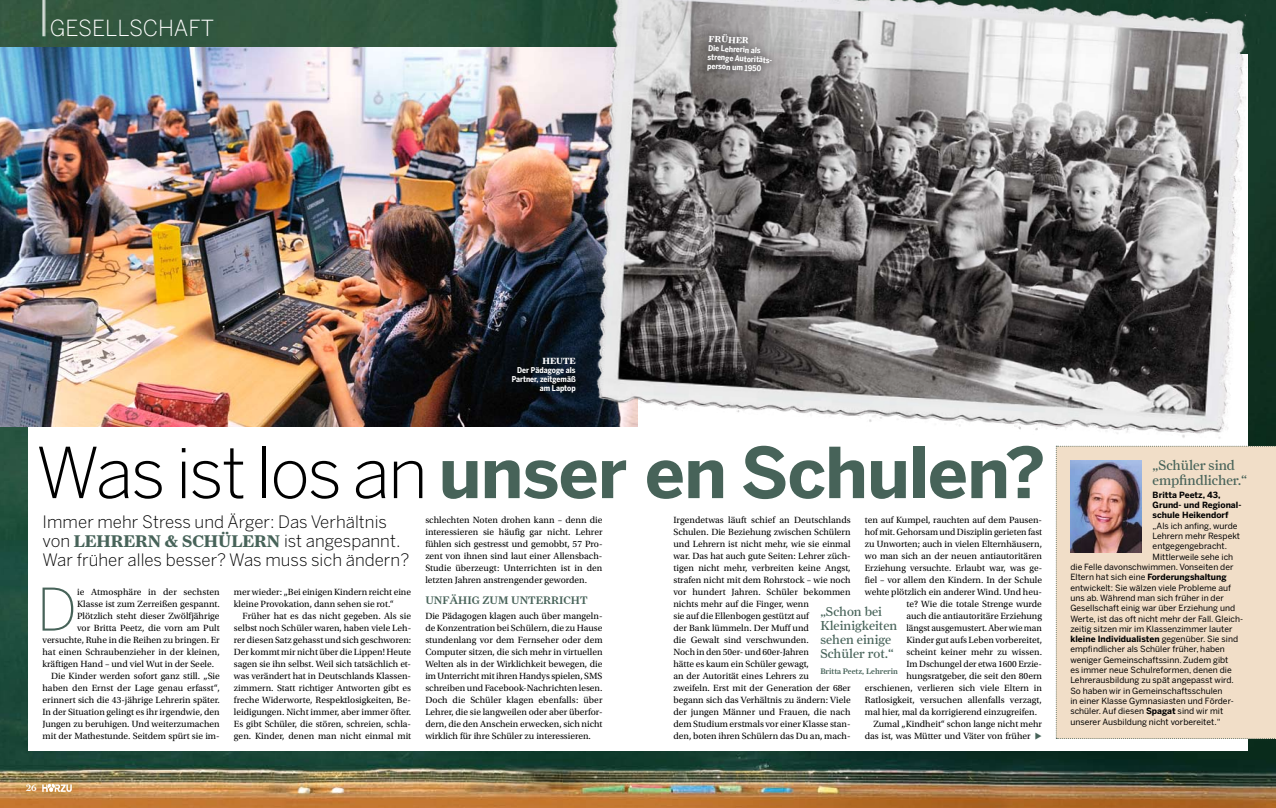
<style>
.page{position:relative;width:1276px;height:808px;background:#fff}
.page>*{position:absolute;margin:0;border:0;box-sizing:border-box;transform-origin:0 0}
.t1{font:700 69.5px "Benton Sans";letter-spacing:-.015em;color:#476359}
.t2{font:200 58.1px "Benton Sans";color:#476359}
.t3{font:300 22px "Benton Sans";letter-spacing:-.005em;color:#fff}
.t4{font:300 17px/19px "Benton Sans";color:#000}
.t5{font:14px/15px "Farnham Display";letter-spacing:-.005em;color:#476359}
.t6{font:13px/14px "Farnham Display";color:#476359}
.t7{font:500 11px "Farnham Display";color:#476359}
.t8{font:9.5px/12px "Utopia Std";color:#000;text-align:justify}
.t9{font:500 9.5px "Farnham Display";color:#fff}
.t10{font:700 9px "Farnham Display";color:#fff}
.t11{font:8.5px "Benton Sans";color:#000}
.t12{font:700 8.5px/10.3px "Benton Sans";letter-spacing:.005em;color:#000}
.t13{font:700 8px/9px "Benton Sans Cond";color:#fff}
.t14{font:500 8px "Farnham Display";color:#476359}
.s1{font-weight:300;color:#000}
.s2{font-family:"Farnham Display";font-weight:700;color:#476359}
.s3{font-weight:700}
.s4{font-weight:400}
</style>
<div class="page">
<img style="left:0;top:0;width:1276px;height:808px">
<div style="left:28px;top:55px;width:1219px;height:696px;background:#fff"></div>
<div style="left:1056px;top:446px;width:220px;height:293px;background:#f1dec8"></div>
<img style="left:0;top:48px;width:558px;height:379px">
<img style="left:558px;top:0;width:716px;height:486px">
<img style="left:1070px;top:460px;width:71px;height:93px">
<hr style="left:45px;top:0;width:1px;height:36px;background:#fff">
<hr style="left:43px;top:0;width:1px;height:36px;background:#fff">
<div style="left:696px;top:23px;width:83px;height:56px;background:#000;opacity:.5"></div>
<div style="left:16px;top:774px;width:63px;height:25px;background:#b57900;opacity:.95"></div>
<img style="left:41px;top:783px;width:32px;height:9px">
<h3 class="t3" style="left:50px;top:16px;width:166px">Gesellschaft</h3>
<p class="t10" style="left:709px;top:33px;width:42px;rotate:3deg">FRÜHER</p>
<p class="t13" style="left:708px;top:43px;width:68px;rotate:3deg">Die Lehrerin als strenge Autoritäts&shy;person um 1950</p>
<p class="t10" style="left:542px;top:356px;width:35px">HEUTE</p>
<p class="t13" style="left:512px;top:366px;width:65px;text-align:right">Der Pädagoge als<br>Partner, zeitgemäß am Laptop</p>
<h1 class="t1" style="left:36px;top:432px;width:1011px"><span class="s1">Was ist los an</span> unser en Schulen?</h1>
<h3 class="t4" style="left:43px;top:513px;width:368px">Immer mehr Stress und Ärger: Das Verhältnis von <span class="s2">LEHRERN &amp; SCHÜLERN</span> ist angespannt.<br>War früher alles besser? Was muss sich ändern?</h3>
<h2 class="t2" style="left:37px;top:576px;width:42px">D</h2>
<p class="t8" style="left:77px;top:586px;width:144px">ie Atmosphäre in der sechsten</p>
<p class="t8" style="left:234px;top:586px;width:179px">mer wieder: „Bei einigen Kindern reicht eine kleine Provokation, dann sehen sie rot.“</p>
<p class="t8" style="left:234px;top:610px;width:179px;text-indent:9px">Früher hat es das nicht gegeben. Als sie selbst noch Schüler waren, haben viele Leh&shy;rer diesen Satz gehasst und sich geschworen:<br>Der kommt mir nicht über die Lippen! Heute sagen sie ihn selbst. Weil sich tatsächlich et&shy;was verändert hat in Deutschlands Klassen&shy;zimmern. Statt richtiger Antworten gibt es freche Widerworte, Respektlosigkeiten, Be&shy;leidigungen. Nicht immer, aber immer öfter.<br>Es gibt Schüler, die stören, schreien, schla&shy;gen. Kinder, denen man nicht einmal mit</p>
<p class="t8" style="left:77px;top:598px;width:144px">Klasse ist zum Zerreißen gespannt.</p>
<p class="t8" style="left:77px;top:610px;width:144px">Plötzlich steht dieser Zwölfjährige</p>
<p class="t8" style="left:77px;top:622px;width:144px">vor Britta Peetz, die vorn am Pult</p>
<p class="t8" style="left:43px;top:634px;width:179px">versuchte, Ruhe in die Reihen zu bringen. Er</p>
<p class="t8" style="left:43px;top:646px;width:179px">hat einen Schraubenzieher in der kleinen,</p>
<p class="t8" style="left:43px;top:658px;width:173px">kräftigen Hand – und viel Wut in der Seele.</p>
<p class="t8" style="left:51px;top:670px;width:170px">Die Kinder werden sofort ganz still. „Sie</p>
<p class="t8" style="left:43px;top:682px;width:179px">haben den Ernst der Lage genau erfasst“,</p>
<p class="t8" style="left:43px;top:694px;width:179px">erinnert sich die 43-jährige Lehrerin später.</p>
<p class="t8" style="left:43px;top:706px;width:179px">In der Situation gelingt es ihr irgendwie, den</p>
<p class="t8" style="left:43px;top:718px;width:179px">Jungen zu beruhigen. Und weiterzumachen</p>
<p class="t8" style="left:43px;top:730px;width:179px">mit der Mathestunde. Seitdem spürt sie im-</p>
<p class="t8" style="left:425px;top:514px;width:179px">schlechten Noten drohen kann – denn die interessieren sie häufig gar nicht. Lehrer fühlen sich gestresst und gemobbt, 57 Pro&shy;zent von ihnen sind laut einer Allensbach-Studie überzeugt: Unterrichten ist in den letzten Jahren anstrengender geworden.</p>
<p class="t7" style="left:425px;top:593px;width:164px">unfähig zum Unterricht</p>
<p class="t8" style="left:425px;top:610px;width:179px">Die Pädagogen klagen auch über mangeln&shy;de Konzentration bei Schülern, die zu Hause stundenlang vor dem Fernseher oder dem Computer sitzen, die sich mehr in virtuellen Welten als in der Wirklichkeit bewegen, die im Unterricht mit ihren Handys spielen, SMS schreiben und Facebook-Nachrichten lesen.<br>Doch die Schüler klagen ebenfalls: über Lehrer, die sie langweilen oder aber überfor&shy;dern, die den Anschein erwecken, sich nicht wirklich für ihre Schüler zu interessieren.</p>
<p class="t9" style="left:26px;top:782px;width:12px">26</p>
<p class="t8" style="left:673px;top:514px;width:179px;text-align:left">Irgendetwas läuft schief an Deutschlands Schulen. Die Beziehung zwischen Schülern und Lehrern ist nicht mehr, wie sie einmal war. Das hat auch gute Seiten: Lehrer züch&shy;tigen nicht mehr, verbreiten keine Angst, strafen nicht mit dem Rohrstock – wie noch vor hundert Jahren. Schüler bekommen nichts mehr auf die Finger, wenn<br>sie auf die Ellenbogen gestützt auf<br>der Bank lümmeln. Der Muff und<br>die Gewalt sind verschwunden.<br>Noch in den 50er- und 60er-Jahren<br>hätte es kaum ein Schüler gewagt,<br>an der Autorität eines Lehrers zu<br>zweifeln. Erst mit der Generation der 68er begann sich das Verhältnis zu ändern: Viele der jungen Männer und Frauen, die nach dem Studium erstmals vor einer Klasse stan&shy;den, boten ihren Schülern das Du an, mach-</p>
<p class="t8" style="left:865px;top:514px;width:179px">ten auf Kumpel, rauchten auf dem Pausen-</p>
<p class="t8" style="left:865px;top:526px;width:179px">hof mit. Gehorsam und Disziplin gerieten fast</p>
<p class="t8" style="left:865px;top:538px;width:179px">zu Unworten; auch in vielen Elternhäusern,</p>
<p class="t8" style="left:865px;top:550px;width:179px">wo man sich an der neuen antiautoritären</p>
<p class="t8" style="left:865px;top:562px;width:179px">Erziehung versuchte. Erlaubt war, was ge-</p>
<p class="t8" style="left:865px;top:574px;width:179px">fiel – vor allem den Kindern. In der Schule</p>
<p class="t8" style="left:865px;top:586px;width:179px">wehte plötzlich ein anderer Wind. Und heu-</p>
<p class="t8" style="left:906px;top:598px;width:137px">te? Wie die totale Strenge wurde</p>
<p class="t8" style="left:906px;top:610px;width:137px">auch die antiautoritäre Erziehung</p>
<p class="t8" style="left:906px;top:622px;width:137px">längst ausgemustert. Aber wie man</p>
<p class="t8" style="left:906px;top:634px;width:137px">Kinder gut aufs Leben vorbereitet,</p>
<p class="t8" style="left:906px;top:646px;width:137px">scheint keiner mehr zu wissen.</p>
<p class="t8" style="left:906px;top:658px;width:137px">Im Dschungel der etwa 1600 Erzie-</p>
<p class="t8" style="left:906px;top:670px;width:137px">hungsratgeber, die seit den 80ern</p>
<p class="t8" style="left:865px;top:682px;width:179px">erschienen, verlieren sich viele Eltern in</p>
<p class="t8" style="left:865px;top:694px;width:179px">Ratlosigkeit, versuchen allenfalls verzagt,</p>
<p class="t8" style="left:865px;top:706px;width:174px">mal hier, mal da korrigierend einzugreifen.</p>
<p class="t8" style="left:873px;top:718px;width:170px">Zumal „Kindheit“ schon lange nicht mehr</p>
<p class="t8" style="left:865px;top:730px;width:167px">das ist, was Mütter und Väter von früher</p>
<h3 class="t6" style="left:820px;top:604px;width:78px">„Schon bei<br>Kleinigkeiten sehen einige<br>Schüler rot.“</h3>
<p class="t14" style="left:820px;top:666px;width:79px">Britta Peetz, Lehrerin</p>
<h3 class="t5" style="left:1152px;top:457px;width:96px">„Schüler sind empfindlicher.“</h3>
<p class="t12" style="left:1152px;top:490px;width:90px">Britta Peetz, 43,<br>Grund- und Regional&shy;schule Heikendorf</p>
<p class="t11" style="left:1152px;top:521px;width:86px">„Als ich anfing, wurde</p>
<p class="t11" style="left:1152px;top:531px;width:89px">Lehrern mehr Respekt</p>
<p class="t11" style="left:1152px;top:541px;width:76px">entgegengebracht.</p>
<p class="t11" style="left:1152px;top:552px;width:82px">Mittlerweile sehe ich</p>
<p class="t11" style="left:1070px;top:562px;width:165px">die Felle davonschwimmen. Vonseiten der</p>
<p class="t11" style="left:1070px;top:572px;width:158px">Eltern hat sich eine <span class="s3">Forderungshaltung</span></p>
<p class="t11" style="left:1070px;top:583px;width:162px">entwickelt: Sie wälzen viele Probleme auf</p>
<p class="t11" style="left:1070px;top:593px;width:155px">uns ab. Während man sich früher in der</p>
<p class="t11" style="left:1070px;top:603px;width:166px">Gesellschaft einig war über Erziehung und</p>
<p class="t11" style="left:1070px;top:613px;width:174px">Werte, ist das oft nicht mehr der Fall. Gleich-</p>
<p class="t11" style="left:1070px;top:624px;width:163px">zeitig sitzen mir im Klassenzimmer lauter</p>
<p class="t12" style="left:1070px;top:634px;width:169px">kleine Individualisten <span class="s4">gegenüber. Sie sind</span></p>
<p class="t11" style="left:1070px;top:644px;width:156px">empfindlicher als Schüler früher, haben</p>
<p class="t11" style="left:1070px;top:655px;width:160px">weniger Gemeinschaftssinn. Zudem gibt</p>
<p class="t11" style="left:1070px;top:665px;width:163px">es immer neue Schulreformen, denen die</p>
<p class="t11" style="left:1070px;top:675px;width:165px">Lehrerausbildung zu spät angepasst wird.</p>
<p class="t11" style="left:1070px;top:686px;width:154px">So haben wir in Gemeinschaftsschulen</p>
<p class="t11" style="left:1070px;top:696px;width:165px">in einer Klasse Gymnasiasten und Förder-</p>
<p class="t11" style="left:1070px;top:706px;width:154px">schüler. Auf diesen <span class="s3">Spagat</span> sind wir mit</p>
<p class="t11" style="left:1070px;top:716px;width:152px">unserer Ausbildung nicht vorbereitet.“</p>
</div>
